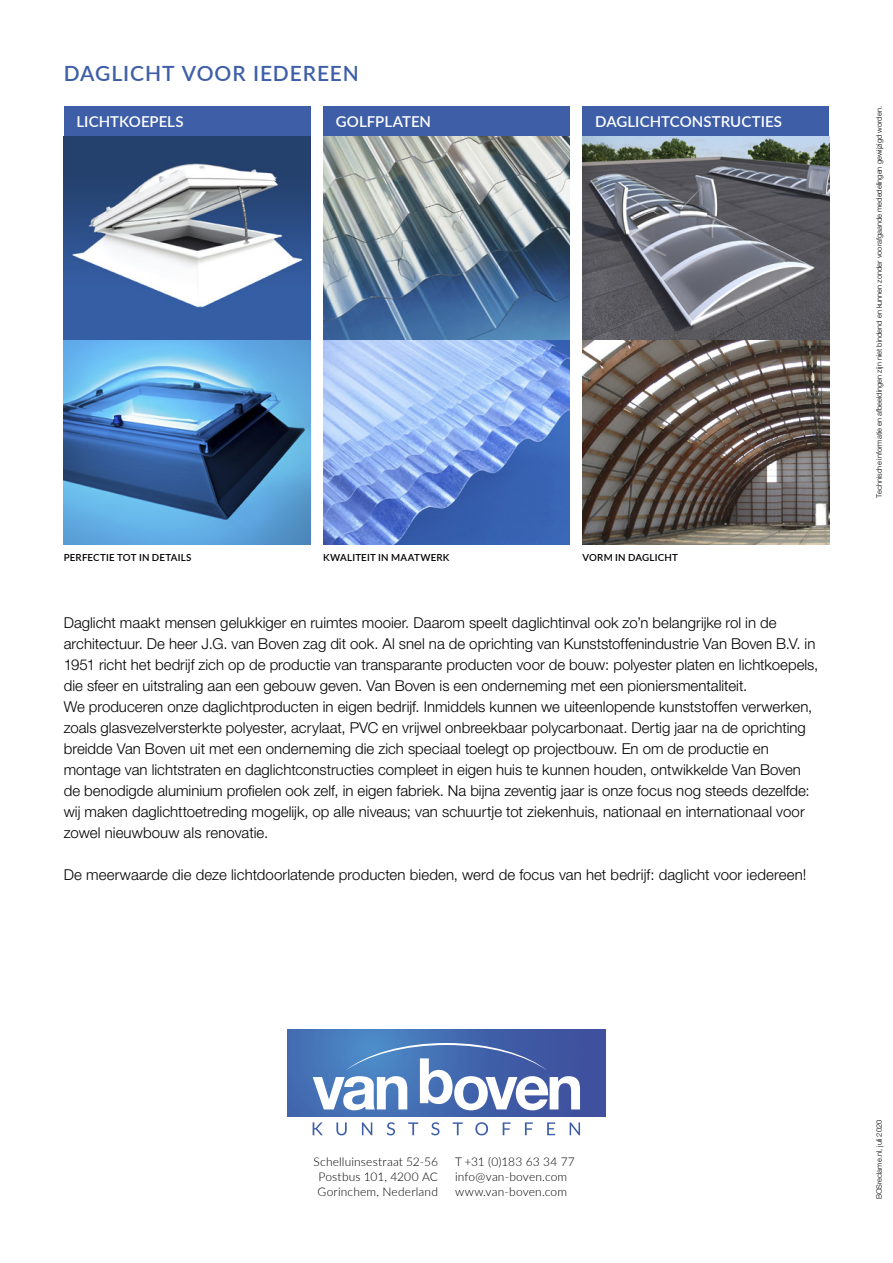
<style>
.page{position:relative;width:893px;height:1263px;background:#fff}
.page>*{position:absolute;margin:0;border:0;box-sizing:border-box;transform-origin:0 0}
.t1{font:600 21px "Lato";letter-spacing:.04em;color:#3e5fa8}
.t2{font:300 15px/21px "Helvetica Neue LT";color:#000}
.t3{font:600 15px "Lato";color:#fff}
.t4{font:300 12px/15px "Lato";letter-spacing:.015em;color:#000;text-align:center}
.t5{font:600 9.75px "Lato";letter-spacing:.02em;color:#000}
.t6{font:300 7.5px "Helvetica Neue LT";color:#000}
</style>
<div class="page">
<svg style="left:287px;top:1029px;width:319px;height:87px;background:#4265ac"></svg>
<svg style="left:313px;top:1043px;width:267px;height:67px"></svg>
<svg style="left:313px;top:1122px;width:10px;height:13px"></svg>
<svg style="left:336px;top:1122px;width:11px;height:13px"></svg>
<svg style="left:362px;top:1122px;width:10px;height:13px"></svg>
<svg style="left:387px;top:1122px;width:8px;height:13px"></svg>
<svg style="left:408px;top:1122px;width:10px;height:13px"></svg>
<svg style="left:431px;top:1122px;width:8px;height:13px"></svg>
<svg style="left:453px;top:1122px;width:10px;height:13px"></svg>
<svg style="left:475px;top:1122px;width:13px;height:13px"></svg>
<svg style="left:503px;top:1122px;width:8px;height:13px"></svg>
<svg style="left:525px;top:1122px;width:8px;height:13px"></svg>
<svg style="left:547px;top:1122px;width:8px;height:13px"></svg>
<svg style="left:570px;top:1122px;width:10px;height:13px"></svg>
<img style="left:64px;top:136px;width:246px;height:408px">
<img style="left:323px;top:136px;width:247px;height:408px">
<img style="left:583px;top:136px;width:246px;height:408px">
<div style="left:64px;top:106px;width:246px;height:30px;background:#3e5fa8"></div>
<div style="left:323px;top:106px;width:247px;height:30px;background:#3e5fa8"></div>
<div style="left:583px;top:106px;width:246px;height:30px;background:#3e5fa8"></div>
<h1 class="t1" style="left:64px;top:58px;width:297px">DAGLICHT VOOR IEDEREEN</h1>
<p class="t3" style="left:77px;top:111px;width:109px">LICHTKOEPELS</p>
<p class="t3" style="left:336px;top:111px;width:97px">GOLFPLATEN</p>
<p class="t3" style="left:595px;top:111px;width:188px">DAGLICHTCONSTRUCTIES</p>
<p class="t5" style="left:64px;top:550px;width:129px">PERFECTIE TOT IN DETAILS</p>
<p class="t5" style="left:323px;top:550px;width:128px">KWALITEIT IN MAATWERK</p>
<p class="t5" style="left:583px;top:550px;width:97px">VORM IN DAGLICHT</p>
<p class="t2" style="left:64px;top:612px;width:756px">Daglicht maakt mensen gelukkiger en ruimtes mooier. Daarom speelt daglichtinval ook zo’n belangrijke rol in de architectuur. De heer J.G. van Boven zag dit ook. Al snel na de oprichting van Kunststoffenindustrie Van Boven B.V. in 1951 richt het bedrijf zich op de productie van transparante producten voor de bouw: polyester platen en lichtkoepels, die sfeer en uitstraling aan een gebouw geven. Van Boven is een onderneming met een pioniersmentaliteit.<br>We produceren onze daglichtproducten in eigen bedrijf. Inmiddels kunnen we uiteenlopende kunststoffen verwerken, zoals glasvezelversterkte polyester, acrylaat, PVC en vrijwel onbreekbaar polycarbonaat. Dertig jaar na de oprichting breidde Van Boven uit met een onderneming die zich speciaal toelegt op projectbouw. En om de productie en montage van lichtstraten en daglichtconstructies compleet in eigen huis te kunnen houden, ontwikkelde Van Boven de benodigde aluminium profielen ook zelf, in eigen fabriek. Na bijna zeventig jaar is onze focus nog steeds dezelfde: wij maken daglichttoetreding mogelijk, op alle niveaus; van schuurtje tot ziekenhuis, nationaal en internationaal voor zowel nieuwbouw als renovatie.</p>
<p class="t2" style="left:64px;top:864px;width:744px">De meerwaarde die deze lichtdoorlatende producten bieden, werd de focus van het bedrijf: daglicht voor iedereen!</p>
<p class="t6" style="left:875px;top:498px;width:393px;rotate:-90deg">Technische informatie en afbeeldingen zijn niet bindend en kunnen zonder voorafgaande mededelingen gewijzigd worden.</p>
<p class="t4" style="left:314px;top:1154px;width:126px">Schelluinsestraat 52-56<br>Postbus 101, 4200 AC<br>Gorinchem, Nederland</p>
<p class="t4" style="left:455px;top:1154px;width:121px;text-align:left">T +31 (0)183 63 34 77 info@van-boven.com www.van-boven.com</p>
<p class="t6" style="left:875px;top:1199px;width:81px;rotate:-90deg">BOSreclame.nl, juli 2020</p>
</div>
